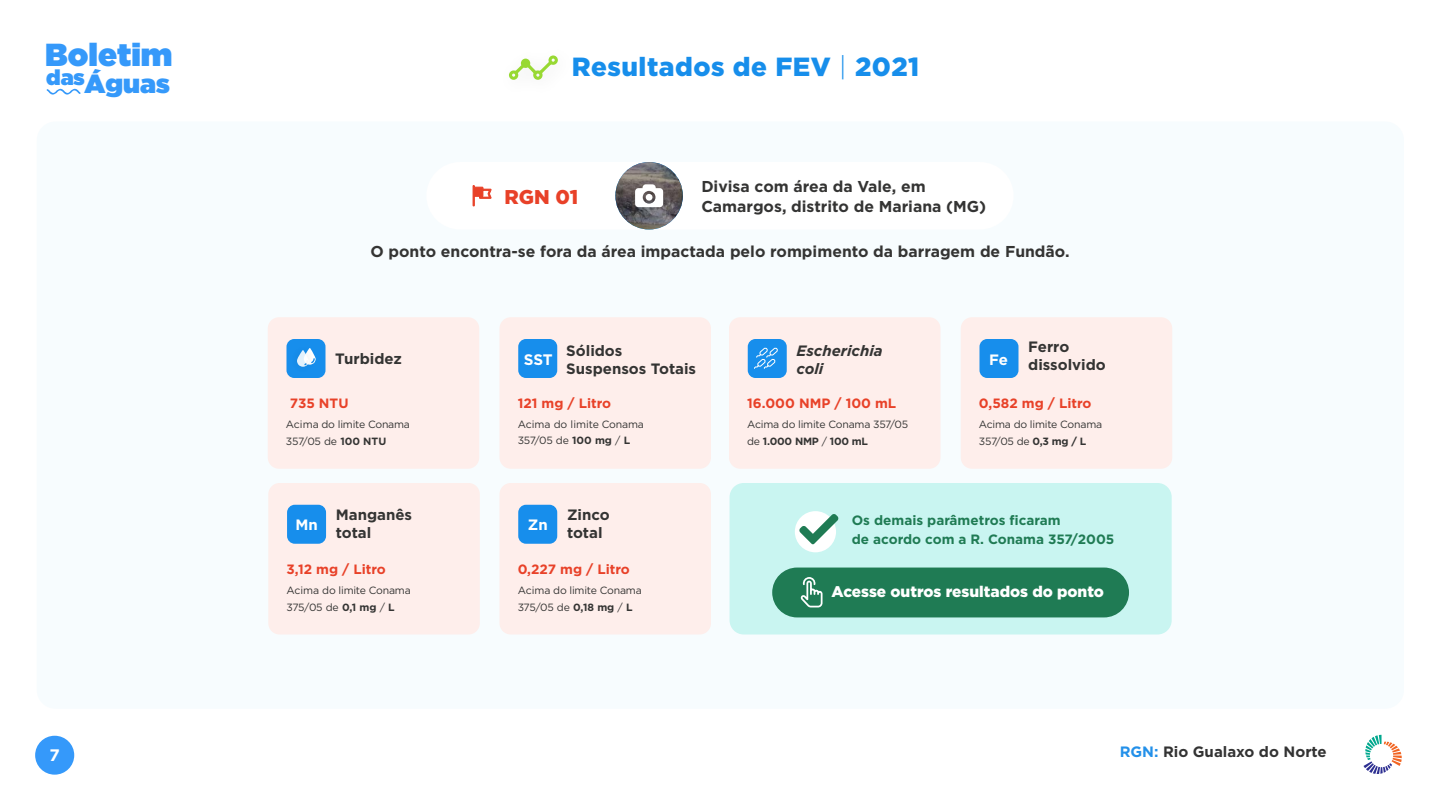
<style>
.page{position:relative;width:1440px;height:810px;background:#fff}
.page>*{position:absolute;margin:0;border:0;box-sizing:border-box;transform-origin:0 0}
.t1{font:900 31.88px "Gotham";color:#3599fa}
.t2{font:900 26.25px "Gotham";letter-spacing:.02em;color:#178eeb}
.t3{font:900 26.25px "Gotham";color:#3599fa}
.t4{font:900 21.45px "Gotham";color:#3599fa}
.t5{font:900 19.95px "Gotham";color:#e84128}
.t6{font:700 16.65px "Gotham";color:#fff}
.t7{font:700 15.75px/19.6px "Gotham";color:#343433}
.t8{font:900 15.45px "Gotham";color:#fff}
.t9{font:700 15.23px "Gotham";color:#fff}
.t10{font:700 15px/18px "Gotham";color:#343433}
.t11{font:700 15px "Gotham";color:#333}
.t12{font:italic 700 15px/18px "Gotham";color:#343433}
.t13{font:700 15px "Gotham";color:#fff}
.t14{font:700 13.5px "Gotham";color:#e84128}
.t15{font:700 13.5px/18.6px "Gotham";color:#1f7b54}
.t16{font:10.5px/16.4px "Gotham";letter-spacing:-.02em;color:#343433}
.s1{font-weight:300}
.s2{font-weight:700}
.s3{color:#2390e9}
</style>
<div class="page">
<div style="left:37px;top:122px;width:1367px;height:587px;background:#f7fcfe;border-radius:19px"></div>
<svg style="left:509px;top:55px;width:49px;height:25px"></svg>
<div style="left:35px;top:736px;width:39px;height:39px;background:#3599fa;border-radius:19px"></div>
<div style="left:426px;top:162px;width:588px;height:68px;background:#fff;border-radius:34px"></div>
<img style="left:615px;top:162px;width:68px;height:68px;border-radius:34px">
<svg style="left:635px;top:184px;width:28px;height:23px"></svg>
<svg style="left:472px;top:185px;width:20px;height:22px"></svg>
<div style="left:268px;top:317px;width:211px;height:152px;background:#feeeeb;border-radius:11px"></div>
<div style="left:287px;top:339px;width:39px;height:39px;background:#178eec;border-radius:8px"></div>
<div style="left:287px;top:341px;width:32px;height:36px;background:#178eec"></div>
<svg style="left:297px;top:348px;width:19px;height:19px"></svg>
<div style="left:500px;top:317px;width:211px;height:152px;background:#feeeeb;border-radius:11px"></div>
<div style="left:518px;top:339px;width:39px;height:39px;background:#178eec;border-radius:8px"></div>
<div style="left:961px;top:317px;width:211px;height:152px;background:#feeeeb;border-radius:11px"></div>
<div style="left:980px;top:339px;width:39px;height:39px;background:#178eec;border-radius:8px"></div>
<div style="left:729px;top:317px;width:211px;height:152px;background:#feeeeb;border-radius:11px"></div>
<div style="left:748px;top:339px;width:39px;height:39px;background:#178eec;border-radius:8px"></div>
<svg style="left:754px;top:347px;width:24px;height:22px"></svg>
<div style="left:268px;top:483px;width:212px;height:151px;background:#feeeeb;border-radius:11px"></div>
<div style="left:287px;top:505px;width:39px;height:39px;background:#178eec;border-radius:8px"></div>
<div style="left:730px;top:483px;width:442px;height:151px;background:#c9f5f1;border-radius:14px"></div>
<div style="left:772px;top:568px;width:357px;height:49px;background:#1f7b54;border-radius:25px"></div>
<svg style="left:800px;top:577px;width:23px;height:30px"></svg>
<div style="left:795px;top:511px;width:41px;height:41px;background:#fff;border-radius:50%"></div>
<svg style="left:799px;top:514px;width:40px;height:30px"></svg>
<div style="left:500px;top:483px;width:211px;height:151px;background:#feeeeb;border-radius:11px"></div>
<div style="left:518px;top:505px;width:39px;height:39px;background:#178eec;border-radius:8px"></div>
<svg style="left:47px;top:89px;width:34px;height:6px"></svg>
<svg style="left:1364px;top:735px;width:38px;height:39px"></svg>
<h1 class="t1" style="left:45px;top:32px;width:129px">Boletim</h1>
<h2 class="t3" style="left:85px;top:65px;width:87px">Águas</h2>
<h3 class="t4" style="left:46px;top:62px;width:40px">das</h3>
<h3 class="t6" style="left:50px;top:744px;width:12px">7</h3>
<h2 class="t2" style="left:572px;top:52px;width:349px">Resultados de FEV <span class="s1">|</span> 2021</h2>
<h3 class="t5" style="left:505px;top:185px;width:75px">RGN 01</h3>
<h3 class="t7" style="left:701px;top:177px;width:286px">Divisa com área da Vale, em<br>Camargos, distrito de Mariana (MG)</h3>
<h3 class="t7" style="left:370px;top:241px;width:701px">O ponto encontra-se fora da área impactada pelo rompimento da barragem de Fundão.</h3>
<h3 class="t10" style="left:335px;top:350px;width:68px">Turbidez</h3>
<h3 class="t9" style="left:524px;top:350px;width:30px">SST</h3>
<h3 class="t10" style="left:566px;top:342px;width:131px">Sólidos<br>Suspensos Totais</h3>
<h3 class="t12" style="left:796px;top:342px;width:88px">Escherichia coli</h3>
<h3 class="t13" style="left:989px;top:349px;width:20px">Fe</h3>
<h3 class="t10" style="left:1028px;top:338px;width:79px">Ferro dissolvido</h3>
<p class="t14" style="left:290px;top:394px;width:60px">735 NTU</p>
<p class="t14" style="left:518px;top:394px;width:95px">121 mg / Litro</p>
<p class="t14" style="left:747px;top:394px;width:151px">16.000 NMP / 100 mL</p>
<p class="t14" style="left:979px;top:394px;width:114px">0,582 mg / Litro</p>
<p class="t16" style="left:286px;top:416px;width:126px">Acima do limite Conama<br>357/05 de <span class="s2">100 NTU</span></p>
<p class="t16" style="left:518px;top:416px;width:128px">Acima do limite Conama<br>357/05 de <span class="s2">100 mg</span> / <span class="s2">L</span></p>
<p class="t16" style="left:747px;top:416px;width:163px">Acima do limite Conama 357/05 de <span class="s2">1.000 NMP</span> / <span class="s2">100 mL</span></p>
<p class="t16" style="left:979px;top:416px;width:125px">Acima do limite Conama<br>357/05 de <span class="s2">0,3 mg / L</span></p>
<h3 class="t13" style="left:295px;top:515px;width:24px">Mn</h3>
<h3 class="t10" style="left:336px;top:506px;width:78px">Manganês total</h3>
<h3 class="t13" style="left:528px;top:515px;width:21px">Zn</h3>
<h3 class="t10" style="left:567px;top:506px;width:44px">Zinco total</h3>
<p class="t15" style="left:852px;top:511px;width:264px">Os demais parâmetros ficaram<br>de acordo com a R. Conama 357/2005</p>
<p class="t14" style="left:286px;top:560px;width:101px">3,12 mg / Litro</p>
<p class="t14" style="left:518px;top:560px;width:114px">0,227 mg / Litro</p>
<p class="t16" style="left:286px;top:582px;width:126px">Acima do limite Conama<br>375/05 de <span class="s2">0,1 mg</span> / <span class="s2">L</span></p>
<p class="t16" style="left:518px;top:582px;width:126px">Acima do limite Conama<br>375/05 de <span class="s2">0,18 mg</span> / <span class="s2">L</span></p>
<h3 class="t8" style="left:831px;top:583px;width:274px">Acesse outros resultados do ponto</h3>
<h3 class="t11" style="left:1120px;top:742px;width:209px"><span class="s3">RGN:</span> Rio Gualaxo do Norte</h3>
</div>
